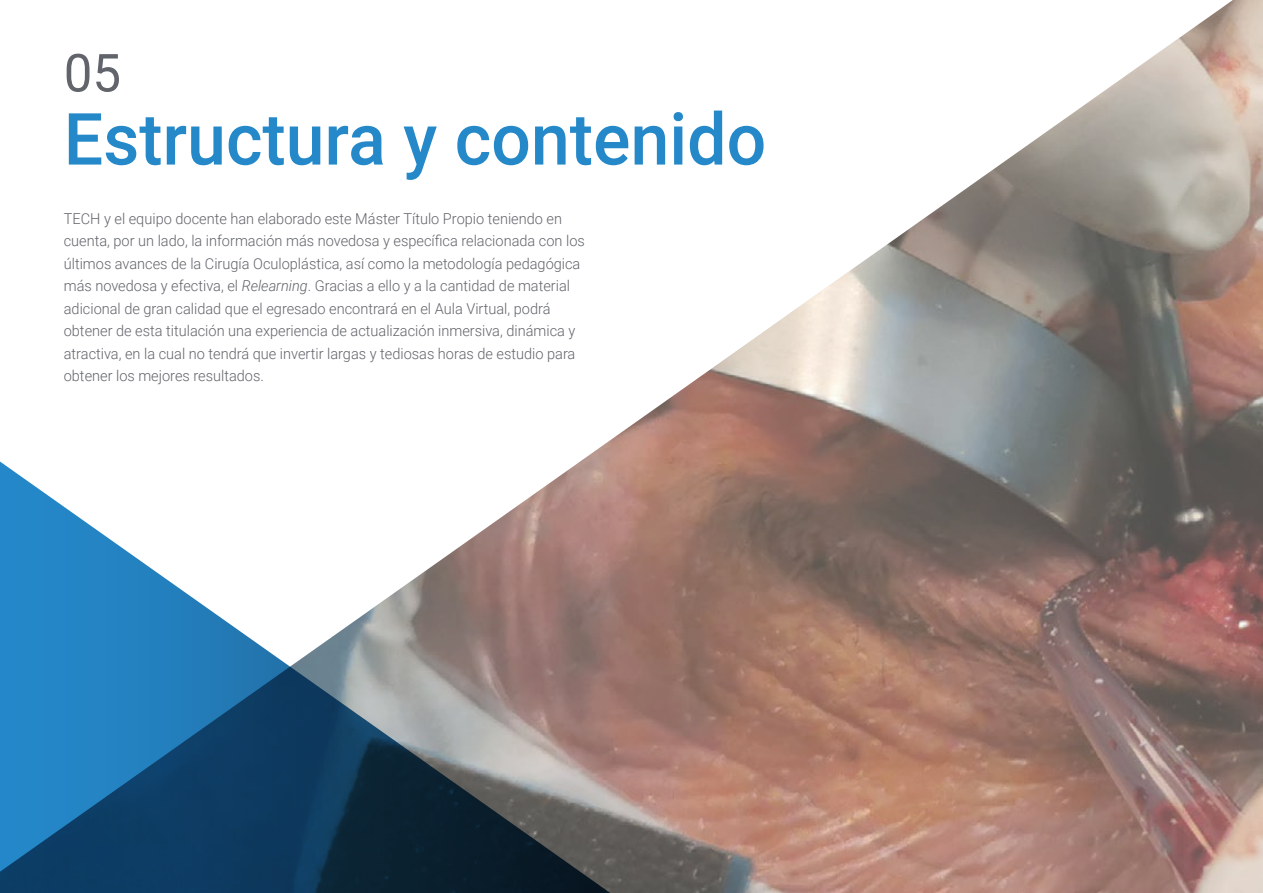
<style>
.page{position:relative;width:1263px;height:893px;background:#fff}
.page>*{position:absolute;margin:0;border:0;box-sizing:border-box;transform-origin:0 0}
.t1{font:500 72px "Roboto";color:#2488c9}
.t2{font:52.5px "Roboto";color:#61646a}
.t3{font:300 15px/22.5px "Roboto";color:#61646a}
.s1{font-style:italic}
</style>
<div class="page">
<img style="left:602px;top:0;width:661px;height:893px">
<svg style="left:0;top:446px;width:640px;height:447px"></svg>
<h2 class="t2" style="left:64px;top:36px;width:59px">05</h2>
<h1 class="t1" style="left:64px;top:89px;width:704px">Estructura y contenido</h1>
<p class="t3" style="left:64px;top:207px;width:522px">TECH y el equipo docente han elaborado este Máster Título Propio teniendo en cuenta, por un lado, la información más novedosa y específica relacionada con los últimos avances de la Cirugía Oculoplástica, así como la metodología pedagógica más novedosa y efectiva, el <span class="s1">Relearning</span>. Gracias a ello y a la cantidad de material adicional de gran calidad que el egresado encontrará en el Aula Virtual, podrá obtener de esta titulación una experiencia de actualización inmersiva, dinámica y atractiva, en la cual no tendrá que invertir largas y tediosas horas de estudio para obtener los mejores resultados.</p>
</div>
